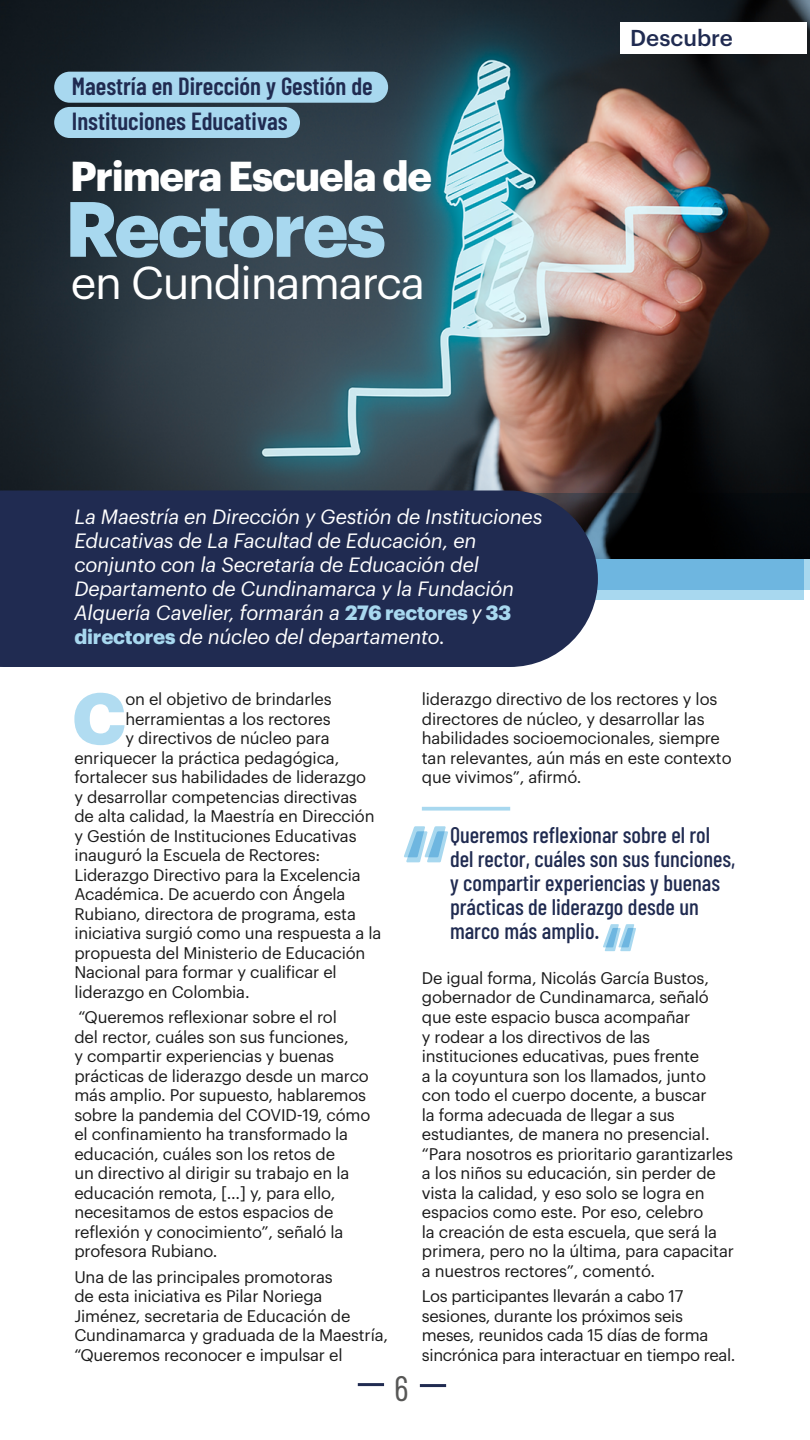
<style>
.page{position:relative;width:810px;height:1440px;background:#fff}
.page>*{position:absolute;margin:0;border:0;box-sizing:border-box;transform-origin:0 0}
.t1{font:700 76.5px "Graphik";letter-spacing:-.03em;color:#a8d8ef}
.t2{font:700 71.03px "Graphik";color:#b1dcf1}
.t3{font:45px "Graphik";letter-spacing:-.03em;color:#fff}
.t4{font:700 40.95px "Graphik";letter-spacing:-.03em;color:#fff}
.t5{font:35.25px "Barlow Condensed";color:#575756}
.t6{font:600 24.75px/34.9px "Barlow Condensed";color:#202b51}
.t7{font:500 22.5px/24px "Barlow Condensed";color:#202b51}
.t8{font:500 22.5px "Graphik";color:#202b51}
.t9{font:italic 20.25px/24px "Graphik";letter-spacing:-.01em;color:#fff}
.t10{font:16.5px/19.5px "Graphik";letter-spacing:-.01em;color:#1a1a1a}
.s1{font-weight:700;font-style:normal;color:#a8d8ef}
</style>
<div class="page">
<hr style="left:358px;top:1383px;width:26px;height:3px;background:#202b51">
<hr style="left:420px;top:1384px;width:26px;height:3px;background:#202b51">
<div style="left:416px;top:504px;width:388px;height:96px;background:#a8d8ef"></div>
<img style="left:0;top:0;width:810px;height:493px">
<div style="left:621px;top:22px;width:186px;height:31px;background:#fff"></div>
<div style="left:54px;top:72px;width:334px;height:31px;background:#a8d8ef;border-radius:16px"></div>
<div style="left:54px;top:107px;width:246px;height:31px;background:#a8d8ef;border-radius:16px"></div>
<svg style="left:598px;top:493px;width:212px;height:97px;background:#284150"></svg>
<div style="left:0;top:490px;width:598px;height:177px;background:#202b51"></div>
<svg style="left:404px;top:826px;width:44px;height:36px"></svg>
<svg style="left:603px;top:924px;width:33px;height:27px"></svg>
<svg style="left:422px;top:807px;width:88px;height:4px"></svg>
<h3 class="t6" style="left:72px;top:68px;width:302px">Maestría en Dirección y Gestión de<br>Instituciones Educativas</h3>
<h3 class="t4" style="left:70px;top:145px;width:363px">Primera Escuela de</h3>
<h1 class="t1" style="left:65px;top:170px;width:322px">Rectores</h1>
<h3 class="t3" style="left:71px;top:249px;width:356px">en Cundinamarca</h3>
<p class="t9" style="left:74px;top:503px;width:470px">La Maestría en Dirección y Gestión de Instituciones Educativas de La Facultad de Educación, en conjunto con la Secretaría de Educación del Departamento de Cundinamarca y la Fundación Alquería Cavelier, formarán a <span class="s1">276 rectores</span> y <span class="s1">33 directores</span> de núcleo del departamento.</p>
<h3 class="t8" style="left:630px;top:21px;width:104px">Descubre</h3>
<h2 class="t2" style="left:72px;top:664px;width:55px">C</h2>
<p class="t10" style="left:125px;top:688px;width:208px">on el objetivo de brindarles</p>
<p class="t10" style="left:125px;top:708px;width:207px">herramientas a los rectores</p>
<p class="t10" style="left:125px;top:727px;width:206px">y directivos de núcleo para</p>
<p class="t10" style="left:74px;top:747px;width:266px">enriquecer la práctica pedagógica,</p>
<p class="t10" style="left:74px;top:766px;width:293px">fortalecer sus habilidades de liderazgo</p>
<p class="t10" style="left:74px;top:786px;width:284px">y desarrollar competencias directivas</p>
<p class="t10" style="left:74px;top:805px;width:302px">de alta calidad, la Maestría en Dirección</p>
<p class="t10" style="left:74px;top:825px;width:284px">y Gestión de Instituciones Educativas</p>
<p class="t10" style="left:74px;top:844px;width:247px">inauguró la Escuela de Rectores:</p>
<p class="t10" style="left:74px;top:864px;width:288px">Liderazgo Directivo para la Excelencia</p>
<p class="t10" style="left:74px;top:883px;width:273px">Académica. De acuerdo con Ángela</p>
<p class="t10" style="left:74px;top:903px;width:283px">Rubiano, directora de programa, esta</p>
<p class="t10" style="left:74px;top:922px;width:309px">iniciativa surgió como una respuesta a la</p>
<p class="t10" style="left:74px;top:942px;width:293px">propuesta del Ministerio de Educación</p>
<p class="t10" style="left:74px;top:961px;width:264px">Nacional para formar y cualificar el</p>
<p class="t10" style="left:74px;top:981px;width:177px">liderazgo en Colombia.</p>
<p class="t10" style="left:74px;top:1006px;width:298px">“Queremos reflexionar sobre el rol<br>del rector, cuáles son sus funciones,<br>y compartir experiencias y buenas prácticas de liderazgo desde un marco más amplio. Por supuesto, hablaremos sobre la pandemia del COVID-19, cómo el confinamiento ha transformado la educación, cuáles son los retos de<br>un directivo al dirigir su trabajo en la educación remota, […] y, para ello, necesitamos de estos espacios de reflexión y conocimiento”, señaló la profesora Rubiano.</p>
<p class="t10" style="left:74px;top:1266px;width:315px">Una de las principales promotoras<br>de esta iniciativa es Pilar Noriega Jiménez, secretaria de Educación de Cundinamarca y graduada de la Maestría, “Queremos reconocer e impulsar el</p>
<h3 class="t5" style="left:394px;top:1366px;width:16px">6</h3>
<p class="t10" style="left:422px;top:688px;width:311px">liderazgo directivo de los rectores y los directores de núcleo, y desarrollar las habilidades socioemocionales, siempre tan relevantes, aún más en este contexto que vivimos”, afirmó.</p>
<h3 class="t7" style="left:450px;top:823px;width:287px">Queremos reflexionar sobre el rol del rector, cuáles son sus funciones, y compartir experiencias y buenas prácticas de liderazgo desde un marco más amplio.</h3>
<p class="t10" style="left:422px;top:967px;width:314px">De igual forma, Nicolás García Bustos, gobernador de Cundinamarca, señaló que este espacio busca acompañar<br>y rodear a los directivos de las instituciones educativas, pues frente<br>a la coyuntura son los llamados, junto con todo el cuerpo docente, a buscar<br>la forma adecuada de llegar a sus estudiantes, de manera no presencial. “Para nosotros es prioritario garantizarles a los niños su educación, sin perder de vista la calidad, y eso solo se logra en espacios como este. Por eso, celebro<br>la creación de esta escuela, que será la primera, pero no la última, para capacitar a nuestros rectores”, comentó.</p>
<p class="t10" style="left:422px;top:1285px;width:315px;line-height:19.7px">Los participantes llevarán a cabo 17 sesiones, durante los próximos seis meses, reunidos cada 15 días de forma sincrónica para interactuar en tiempo real.</p>
</div>
